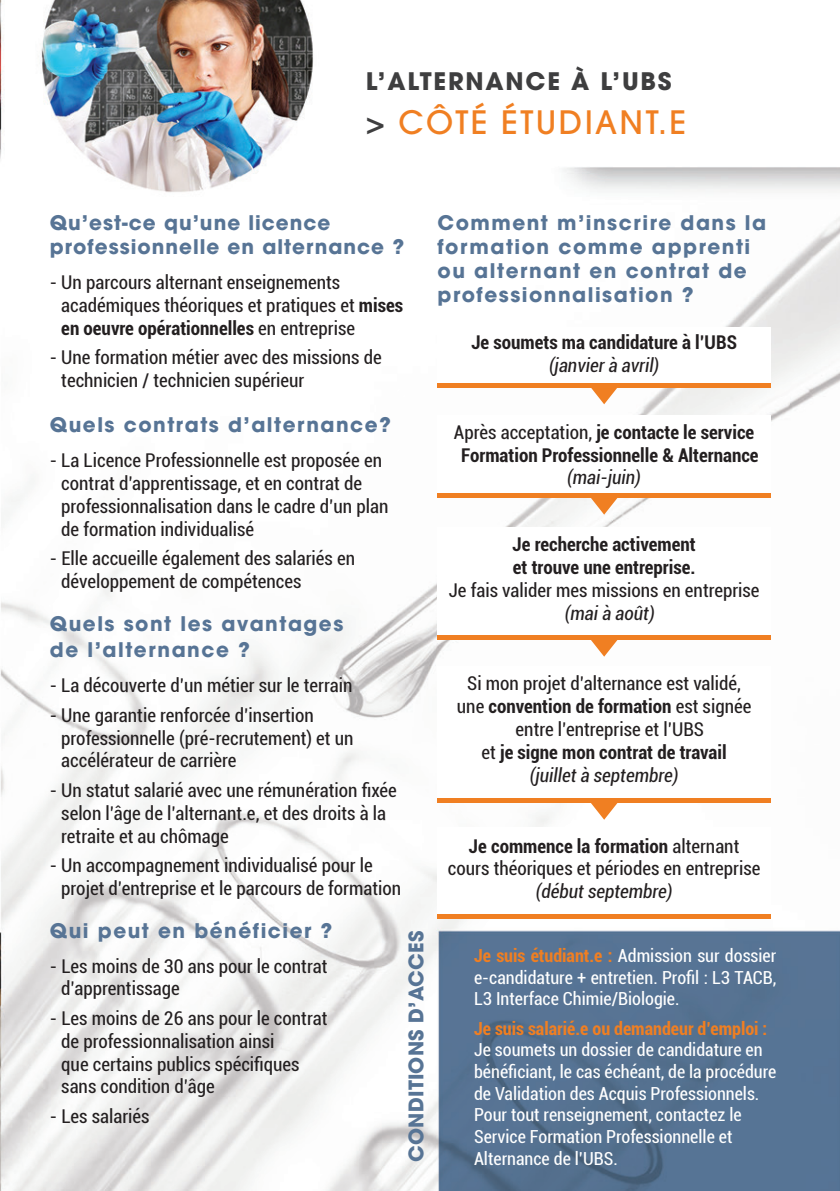
<style>
.page{position:relative;width:840px;height:1191px;background:#fff}
.page>*{position:absolute;margin:0;border:0;box-sizing:border-box;transform-origin:0 0}
.t1{font:500 32px "Avant Garde";letter-spacing:.075em;color:#f07f22}
.t2{font:700 24px "Avant Garde";letter-spacing:.075em;color:#3e3e3f}
.t3{font:700 20px/24px "Avant Garde";letter-spacing:.075em;color:#577495}
.t4{font:700 20px/24px "Avant Garde";letter-spacing:.05em;color:#577495}
.t5{font:700 20px "Avant Garde";letter-spacing:.01em;color:#577495}
.t6{font:condensed 19px/22.8px "Roboto";color:#231f20}
.t7{font:700 condensed 19px/22.8px "Roboto";color:#231f20;text-align:center}
.t8{font:italic condensed 19px "Roboto";color:#231f20}
.t9{font:condensed 18px/21.6px "Roboto";color:#fff;text-align:justify}
.s1{color:#3e3e3f}
.s2{font-weight:700}
.s3{font-weight:400}
.s4{font-style:italic}
.s5{font-weight:700;color:#f07f22}
</style>
<div class="page">
<img style="left:0;top:0;width:839px;height:1191px">
<div style="left:437px;top:327px;width:333px;height:58px;background:#fff"></div>
<svg style="left:589px;top:387px;width:29px;height:17px"></svg>
<hr style="left:437px;top:383px;width:333px;height:4px;background:#f07f22">
<div style="left:437px;top:415px;width:333px;height:80px;background:#fff"></div>
<svg style="left:589px;top:498px;width:29px;height:16px"></svg>
<hr style="left:437px;top:494px;width:333px;height:4px;background:#f07f22">
<div style="left:437px;top:527px;width:333px;height:110px;background:#fff"></div>
<svg style="left:589px;top:640px;width:29px;height:16px"></svg>
<hr style="left:437px;top:636px;width:333px;height:4px;background:#f07f22">
<div style="left:437px;top:666px;width:333px;height:134px;background:#fff"></div>
<svg style="left:589px;top:803px;width:29px;height:16px"></svg>
<hr style="left:437px;top:799px;width:333px;height:4px;background:#f07f22">
<div style="left:437px;top:826px;width:333px;height:89px;background:#fff"></div>
<hr style="left:437px;top:914px;width:333px;height:4px;background:#f07f22">
<p class="t2" style="left:365px;top:65px;width:307px">L’ALTERNANCE À L’UBS</p>
<p class="t1" style="left:365px;top:102px;width:322px"><span class="s1">&gt;</span> CÔTÉ ÉTUDIANT.E</p>
<p class="t4" style="left:50px;top:211px;width:355px">Qu’est-ce qu’une licence professionnelle en alternance ?</p>
<p class="t6" style="left:61px;top:270px;width:343px;text-indent:-11px">- Un parcours alternant enseignements académiques théoriques et pratiques et <span class="s2">mises en oeuvre opérationnelles</span> en entreprise</p>
<p class="t6" style="left:61px;top:345px;width:322px;text-indent:-11px">- Une formation métier avec des missions de technicien / technicien supérieur</p>
<p class="t3" style="left:50px;top:413px;width:342px">Quels contrats d’alternance?</p>
<p class="t6" style="left:61px;top:448px;width:328px;text-indent:-11px">- La Licence Professionnelle est proposée en contrat d’apprentissage, et en contrat de professionnalisation dans le cadre d’un plan de formation individualisé</p>
<p class="t6" style="left:61px;top:546px;width:295px;text-indent:-11px">- Elle accueille également des salariés en développement de compétences</p>
<p class="t3" style="left:50px;top:611px;width:295px">Quels sont les avantages</p>
<p class="t3" style="left:50px;top:638px;width:201px">de l’alternance ?</p>
<p class="t6" style="left:50px;top:673px;width:304px">- La découverte d’un métier sur le terrain</p>
<p class="t6" style="left:61px;top:703px;width:293px;text-indent:-11px">- Une garantie renforcée d’insertion professionnelle (pré-recrutement) et un accélérateur de carrière</p>
<p class="t6" style="left:61px;top:778px;width:337px;text-indent:-11px">- Un statut salarié avec une rémunération fixée selon l’âge de l’alternant.e, et des droits à la retraite et au chômage</p>
<p class="t6" style="left:61px;top:853px;width:341px;text-indent:-11px">- Un accompagnement individualisé pour le projet d’entreprise et le parcours de formation</p>
<p class="t3" style="left:50px;top:918px;width:284px">Qui peut en bénéficier ?</p>
<p class="t6" style="left:61px;top:953px;width:267px;text-indent:-11px">- Les moins de 30 ans pour le contrat d’apprentissage</p>
<p class="t6" style="left:50px;top:1006px;width:279px">- Les moins de 26 ans pour le contrat</p>
<p class="t6" style="left:61px;top:1029px;width:214px">de professionnalisation ainsi</p>
<p class="t6" style="left:61px;top:1051px;width:240px">que certains publics spécifiques</p>
<p class="t6" style="left:61px;top:1074px;width:155px">sans condition d’âge</p>
<p class="t6" style="left:50px;top:1104px;width:101px">- Les salariés</p>
<p class="t5" style="left:403px;top:1161px;width:232px;rotate:-90deg">CONDITIONS D’ACCES</p>
<p class="t3" style="left:437px;top:211px;width:330px">Comment m’inscrire dans la formation comme apprenti ou alternant en contrat de professionnalisation ?</p>
<p class="t7" style="left:471px;top:330px;width:267px">Je soumets ma candidature à l’UBS</p>
<p class="t8" style="left:548px;top:352px;width:112px">(janvier à avril)</p>
<p class="t7" style="left:453px;top:420px;width:306px"><span class="s3">Après acceptation,</span> je contacte le service<br>Formation Professionnelle &amp; Alternance</p>
<p class="t8" style="left:567px;top:464px;width:75px">(mai-juin)</p>
<p class="t7" style="left:512px;top:532px;width:184px">Je recherche activement</p>
<p class="t7" style="left:512px;top:555px;width:184px">et trouve une entreprise.</p>
<p class="t6" style="left:448px;top:578px;width:312px;text-align:center">Je fais valider mes missions en entreprise <span class="s4">(mai à août)</span></p>
<p class="t6" style="left:467px;top:671px;width:275px">Si mon projet d’alternance est validé,</p>
<p class="t6" style="left:456px;top:694px;width:296px;text-align:center">une <span class="s2">convention de formation</span> est signée entre l’entreprise et l’UBS</p>
<p class="t7" style="left:481px;top:740px;width:246px"><span class="s3">et</span> je signe mon contrat de travail</p>
<p class="t8" style="left:529px;top:761px;width:150px">(juillet à septembre)</p>
<p class="t7" style="left:468px;top:833px;width:272px">Je commence la formation <span class="s3">alternant</span></p>
<p class="t6" style="left:447px;top:856px;width:314px">cours théoriques et périodes en entreprise</p>
<p class="t8" style="left:535px;top:878px;width:138px">(début septembre)</p>
<p class="t9" style="left:474px;top:944px;width:304px"><span class="s5">Je suis étudiant.e :</span> Admission sur dossier e-candidature + entretien. Profil : L3 TACB, L3 Interface Chimie/Biologie.</p>
<p class="t9" style="left:474px;top:1017px;width:304px;text-align:left"><span class="s5">Je suis salarié.e ou demandeur d’emploi :<br></span>Je soumets un dossier de candidature en bénéficiant, le cas échéant, de la procédure de Validation des Acquis Professionnels.<br>Pour tout renseignement, contactez le Service Formation Professionnelle et</p>
<p class="t9" style="left:474px;top:1146px;width:145px">Alternance de l’UBS.</p>
</div>
